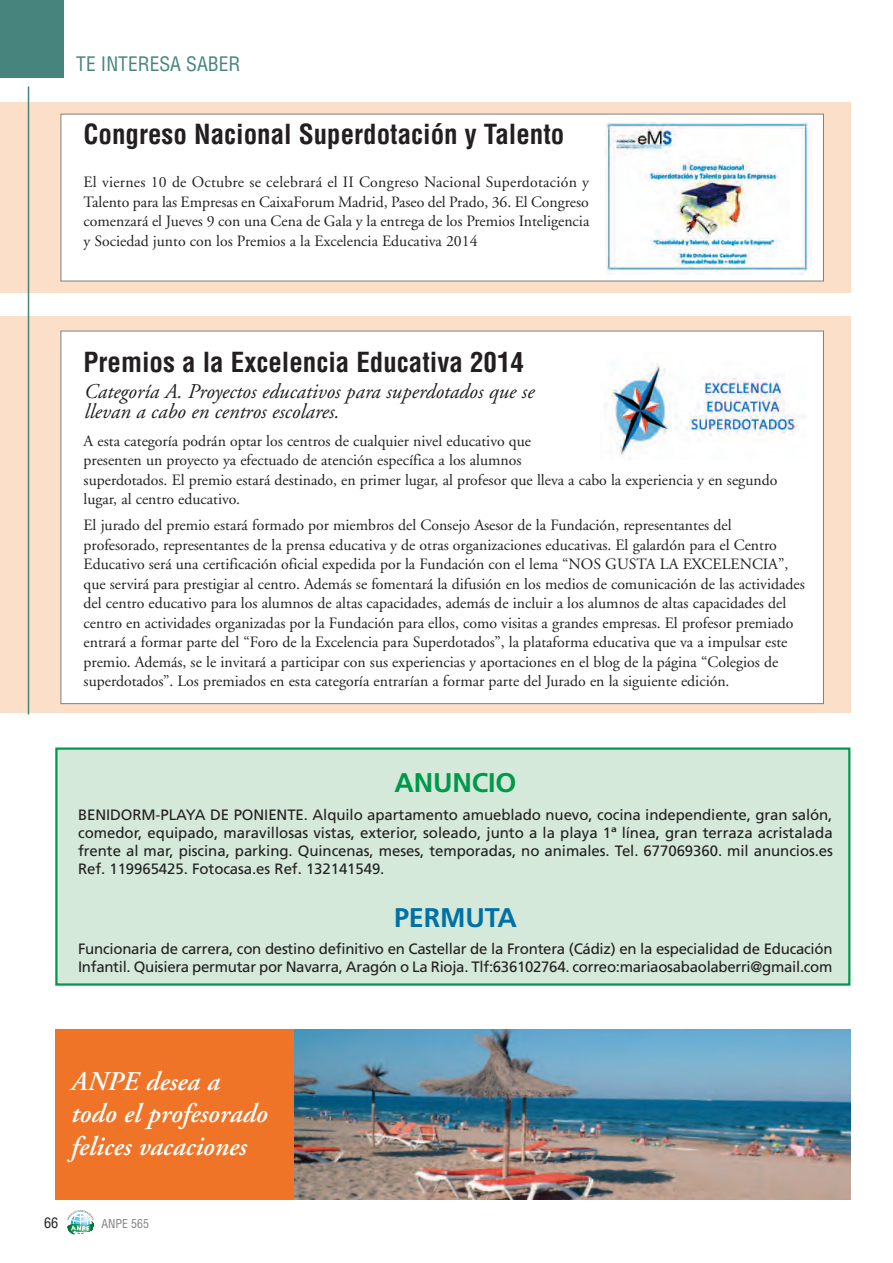
<style>
.page{position:relative;width:893px;height:1263px;background:#fff}
.page>*{position:absolute;margin:0;border:0;box-sizing:border-box;transform-origin:0 0}
.t1{font:700 condensed 27px "Helvetica";color:#231f20}
.t2{font:italic 600 27px/32.4px "Adobe Garamond";color:#fff}
.t3{font:700 27px "Frutiger";letter-spacing:-.005em;color:#00984a}
.t4{font:700 27px "Frutiger";letter-spacing:-.005em;color:#0071a7}
.t5{font:italic 21px/19.5px "Adobe Garamond";color:#231f20}
.t6{font:condensed 19.5px "Helvetica";color:#46847d}
.t7{font:15.75px/19.5px "Adobe Garamond";color:#231f20}
.t8{font:15px/18px "Frutiger";letter-spacing:-.015em;color:#231f20;text-align:justify}
.t9{font:condensed 14.25px "Helvetica";color:#231f20}
.t10{font:condensed 12px "Helvetica";color:#808285}
</style>
<div class="page">
<svg style="left:67px;top:1210px;width:27px;height:25px"></svg>
<div style="left:0;top:316px;width:850px;height:397px;background:#fcdfc8"></div>
<div style="left:61px;top:331px;width:762px;height:372px;background:#fff"></div>
<div style="left:58px;top:750px;width:790px;height:233px;background:#d4e9da"></div>
<div style="left:55px;top:747px;width:795px;height:239px;border:2px solid #00984a"></div>
<div style="left:0;top:102px;width:850px;height:190px;background:#fcdfc8"></div>
<div style="left:0;top:0;width:64px;height:78px;background:#46847d"></div>
<div style="left:55px;top:1029px;width:795px;height:170px;background:#ef7428"></div>
<img style="left:295px;top:1029px;width:555px;height:170px">
<hr style="left:28px;top:86px;width:1px;height:628px;background:#46847d">
<div style="left:61px;top:114px;width:762px;height:167px;background:#fff"></div>
<div style="left:61px;top:114px;width:763px;height:167px;border:1px solid #808285"></div>
<img style="left:606px;top:123px;width:206px;height:151px">
<img style="left:605px;top:363px;width:202px;height:93px">
<p class="t6" style="left:76px;top:53px;width:166px">TE INTERESA SABER</p>
<h1 class="t1" style="left:84px;top:119px;width:482px">Congreso Nacional Superdotación y Talento</h1>
<p class="t7" style="left:84px;top:174px;width:507px;text-align:justify">El viernes 10 de Octubre se celebrará el II Congreso Nacional Superdotación y Talento para las Empresas en CaixaForum Madrid, Paseo del Prado, 36. El Congreso comenzará el Jueves 9 con una Cena de Gala y la entrega de los Premios Inteligencia y Sociedad junto con los Premios a la Excelencia Educativa 2014</p>
<h1 class="t1" style="left:84px;top:347px;width:442px">Premios a la Excelencia Educativa 2014</h1>
<h2 class="t5" style="left:84px;top:384px;width:452px">Categoría A. Proyectos educativos para superdotados que se llevan a cabo en centros escolares.</h2>
<p class="t7" style="left:84px;top:432px;width:695px">A esta categoría podrán optar los centros de cualquier nivel educativo que<br>presenten un proyecto ya efectuado de atención específica a los alumnos<br>superdotados. El premio estará destinado, en primer lugar, al profesor que lleva a cabo la experiencia y en segundo lugar, al centro educativo.</p>
<p class="t7" style="left:84px;top:517px;width:723px">El jurado del premio estará formado por miembros del Consejo Asesor de la Fundación, representantes del profesorado, representantes de la prensa educativa y de otras organizaciones educativas. El galardón para el Centro Educativo será una certificación oficial expedida por la Fundación con el lema “NOS GUSTA LA EXCELENCIA”, que servirá para prestigiar al centro. Además se fomentará la difusión en los medios de comunicación de las actividades del centro educativo para los alumnos de altas capacidades, además de incluir a los alumnos de altas capacidades del centro en actividades organizadas por la Fundación para ellos, como visitas a grandes empresas. El profesor premiado entrará a formar parte del “Foro de la Excelencia para Superdotados”, la plataforma educativa que va a impulsar este premio. Además, se le invitará a participar con sus experiencias y aportaciones en el blog de la página “Colegios de superdotados”. Los premiados en esta categoría entrarían a formar parte del Jurado en la siguiente edición.</p>
<h1 class="t3" style="left:394px;top:772px;width:124px">ANUNCIO</h1>
<p class="t8" style="left:78px;top:807px;width:756px">BENIDORM-PLAYA DE PONIENTE. Alquilo apartamento amueblado nuevo, cocina independiente, gran salón, comedor, equipado, maravillosas vistas, exterior, soleado, junto a la playa 1ª línea, gran terraza acristalada frente al mar, piscina, parking. Quincenas, meses, temporadas, no animales. Tel. 677069360. mil anuncios.es Ref. 119965425. Fotocasa.es Ref. 132141549.</p>
<h1 class="t4" style="left:394px;top:906px;width:124px">PERMUTA</h1>
<p class="t8" style="left:78px;top:941px;width:756px">Funcionaria de carrera, con destino definitivo en Castellar de la Frontera (Cádiz) en la especialidad de Educación<br>Infantil. Quisiera permutar por Navarra, Aragón o La Rioja. Tlf:636102764. correo:mariaosabaolaberri@gmail.com</p>
<h1 class="t2" style="left:70px;top:1067px;width:198px">ANPE desea a todo el profesorado felices vacaciones</h1>
<p class="t9" style="left:44px;top:1215px;width:16px">66</p>
<p class="t10" style="left:101px;top:1217px;width:49px">ANPE 565</p>
</div>
